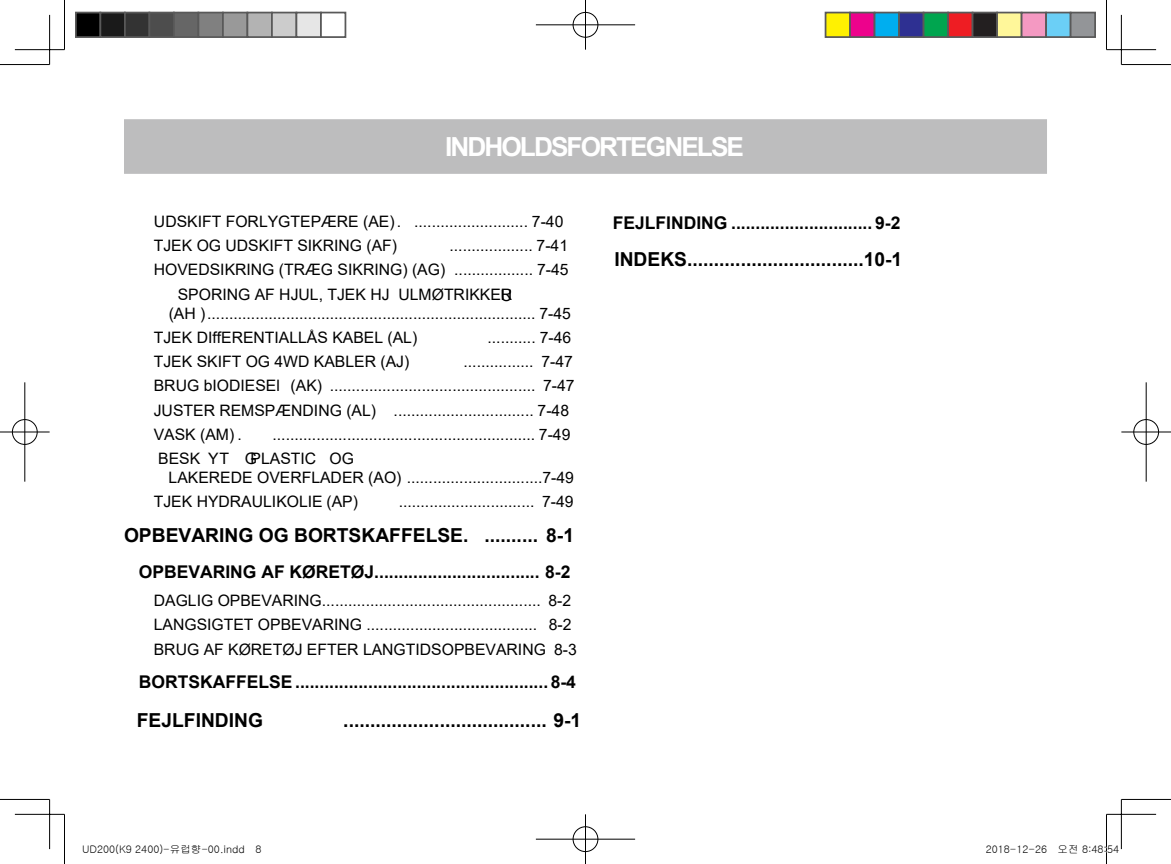
<style>
.page{position:relative;width:1171px;height:864px;background:#fff}
.page>*{position:absolute;margin:0;border:0;box-sizing:border-box;transform-origin:0 0}
.t1{font:700 26.25px "Arial";letter-spacing:-.075em;color:#fff}
.t2{font:700 19.25px "Arial";color:#000}
.t3{font:700 17.5px "Arial";color:#000}
.t4{font:15.75px/24.2px "Arial";color:#000}
.t5{font:10.5px "Gulim";color:#000}
</style>
<div class="page">
<div style="left:125px;top:120px;width:921px;height:53px;background:#bdbdbe"></div>
<div style="left:124px;top:119px;width:923px;height:55px;border:2px solid #bdbdbe"></div>
<hr style="left:0;top:64px;width:50px;height:1px;background:#000">
<hr style="left:1121px;top:64px;width:50px;height:1px;background:#000">
<hr style="left:0;top:798px;width:50px;height:1px;background:#000">
<hr style="left:1121px;top:798px;width:50px;height:1px;background:#000">
<hr style="left:64px;top:0;width:1px;height:50px;background:#000">
<hr style="left:64px;top:814px;width:1px;height:49px;background:#000">
<hr style="left:1106px;top:0;width:1px;height:50px;background:#000">
<hr style="left:1106px;top:814px;width:1px;height:49px;background:#000">
<hr style="left:15px;top:49px;width:49px;height:1px;background:#000">
<hr style="left:1106px;top:49px;width:50px;height:1px;background:#000">
<hr style="left:15px;top:813px;width:49px;height:1px;background:#000">
<hr style="left:1106px;top:813px;width:50px;height:1px;background:#000">
<hr style="left:49px;top:15px;width:1px;height:49px;background:#000">
<hr style="left:49px;top:799px;width:1px;height:49px;background:#000">
<hr style="left:1121px;top:15px;width:1px;height:49px;background:#000">
<hr style="left:1121px;top:799px;width:1px;height:49px;background:#000">
<div style="left:572px;top:11px;width:27px;height:27px;border:2px solid #fff;border-radius:50%"></div>
<hr style="left:536px;top:24px;width:99px;height:2px;background:#fff">
<hr style="left:584px;top:0;width:2px;height:50px;background:#fff">
<div style="left:573px;top:12px;width:25px;height:25px;border:1px solid #000;border-radius:50%"></div>
<hr style="left:536px;top:25px;width:99px;height:1px;background:#000">
<hr style="left:585px;top:0;width:1px;height:50px;background:#000">
<div style="left:572px;top:825px;width:27px;height:27px;border:2px solid #fff;border-radius:50%"></div>
<hr style="left:536px;top:837px;width:99px;height:2px;background:#fff">
<hr style="left:584px;top:814px;width:2px;height:49px;background:#fff">
<div style="left:573px;top:826px;width:25px;height:25px;border:1px solid #000;border-radius:50%"></div>
<hr style="left:536px;top:838px;width:99px;height:1px;background:#000">
<hr style="left:585px;top:814px;width:1px;height:49px;background:#000">
<div style="left:11px;top:418px;width:27px;height:27px;border:2px solid #fff;border-radius:50%"></div>
<hr style="left:0;top:430px;width:50px;height:3px;background:#fff">
<hr style="left:24px;top:382px;width:2px;height:99px;background:#fff">
<div style="left:12px;top:419px;width:25px;height:25px;border:1px solid #000;border-radius:50%"></div>
<hr style="left:0;top:431px;width:50px;height:1px;background:#000">
<hr style="left:25px;top:382px;width:1px;height:99px;background:#000">
<div style="left:1132px;top:418px;width:27px;height:27px;border:2px solid #fff;border-radius:50%"></div>
<hr style="left:1121px;top:430px;width:50px;height:3px;background:#fff">
<hr style="left:1145px;top:382px;width:2px;height:99px;background:#fff">
<div style="left:1133px;top:419px;width:26px;height:25px;border:1px solid #000;border-radius:50%"></div>
<hr style="left:1121px;top:431px;width:50px;height:1px;background:#000">
<hr style="left:1146px;top:382px;width:1px;height:99px;background:#000">
<div style="left:76px;top:13px;width:24px;height:24px;background:#000"></div>
<div style="left:75px;top:12px;width:26px;height:26px;border:2px solid #595959"></div>
<div style="left:100px;top:13px;width:25px;height:24px;background:#1a1a1a"></div>
<div style="left:99px;top:12px;width:27px;height:26px;border:2px solid #595959"></div>
<div style="left:125px;top:13px;width:24px;height:24px;background:#333"></div>
<div style="left:124px;top:12px;width:26px;height:26px;border:2px solid #595959"></div>
<div style="left:149px;top:13px;width:25px;height:24px;background:#4d4d4d"></div>
<div style="left:148px;top:12px;width:27px;height:26px;border:2px solid #595959"></div>
<div style="left:174px;top:13px;width:24px;height:24px;background:#666"></div>
<div style="left:173px;top:12px;width:26px;height:26px;border:2px solid #595959"></div>
<div style="left:198px;top:13px;width:25px;height:24px;background:#808080"></div>
<div style="left:197px;top:12px;width:27px;height:26px;border:2px solid #595959"></div>
<div style="left:223px;top:13px;width:24px;height:24px;background:#999"></div>
<div style="left:222px;top:12px;width:26px;height:26px;border:2px solid #595959"></div>
<div style="left:247px;top:13px;width:25px;height:24px;background:#b3b3b3"></div>
<div style="left:246px;top:12px;width:27px;height:26px;border:2px solid #595959"></div>
<div style="left:272px;top:13px;width:24px;height:24px;background:#ccc"></div>
<div style="left:271px;top:12px;width:26px;height:26px;border:2px solid #595959"></div>
<div style="left:296px;top:13px;width:25px;height:24px;background:#e6e6e6"></div>
<div style="left:295px;top:12px;width:27px;height:26px;border:2px solid #595959"></div>
<div style="left:320px;top:12px;width:26px;height:26px;border:2px solid #595959"></div>
<div style="left:825px;top:13px;width:25px;height:24px;background:#fff101"></div>
<div style="left:824px;top:12px;width:27px;height:26px;border:2px solid #595959"></div>
<div style="left:850px;top:13px;width:24px;height:24px;background:#ed028c"></div>
<div style="left:849px;top:12px;width:26px;height:26px;border:2px solid #595959"></div>
<div style="left:874px;top:13px;width:25px;height:24px;background:#00aeef"></div>
<div style="left:873px;top:12px;width:27px;height:26px;border:2px solid #595959"></div>
<div style="left:899px;top:13px;width:24px;height:24px;background:#2e3092"></div>
<div style="left:898px;top:12px;width:26px;height:26px;border:2px solid #595959"></div>
<div style="left:923px;top:13px;width:25px;height:24px;background:#00a54f"></div>
<div style="left:922px;top:12px;width:27px;height:26px;border:2px solid #595959"></div>
<div style="left:948px;top:13px;width:24px;height:24px;background:#ee1d23"></div>
<div style="left:947px;top:12px;width:26px;height:26px;border:2px solid #595959"></div>
<div style="left:972px;top:13px;width:25px;height:24px;background:#231f20"></div>
<div style="left:971px;top:12px;width:27px;height:26px;border:2px solid #595959"></div>
<div style="left:997px;top:13px;width:24px;height:24px;background:#fff79a"></div>
<div style="left:996px;top:12px;width:26px;height:26px;border:2px solid #595959"></div>
<div style="left:1021px;top:13px;width:25px;height:24px;background:#f499c2"></div>
<div style="left:1020px;top:12px;width:27px;height:26px;border:2px solid #595959"></div>
<div style="left:1046px;top:13px;width:24px;height:24px;background:#6bcff6"></div>
<div style="left:1045px;top:12px;width:26px;height:26px;border:2px solid #595959"></div>
<div style="left:1070px;top:13px;width:25px;height:24px;background:#939598"></div>
<div style="left:1069px;top:12px;width:27px;height:26px;border:2px solid #595959"></div>
<h1 class="t1" style="left:445px;top:128px;width:301px">INDHOLDSFORTEGNELSE</h1>
<p class="t4" style="left:154px;top:210px;width:411px">UDSKIFT FORLYGTEPÆRE (AE) . .......................... 7-40<br>TJEK OG UDSKIFT SIKRING (AF)</p>
<p class="t4" style="left:449px;top:233px;width:120px">................... 7-41</p>
<p class="t4" style="left:154px;top:257px;width:416px">HOVEDSIKRING (TRÆG SIKRING) (AG) .................. 7-45</p>
<p class="t4" style="left:178px;top:282px;width:71px">ING</p>
<p class="t4" style="left:169px;top:287px;width:404px;line-height:17.5px;text-indent:332px">NUT<br>(AH ) ........................................................................... 7-45</p>
<p class="t4" style="left:154px;top:325px;width:265px">TJEK DIFFERENTIALLÅS KABEL (AL)</p>
<p class="t4" style="left:487px;top:325px;width:85px">........... 7-46</p>
<p class="t4" style="left:154px;top:349px;width:257px">TJEK SKIFT OG 4WD KABLER (AJ)</p>
<p class="t4" style="left:154px;top:349px;width:422px;text-indent:310px">................ 7-47<br>BRUG BIODIESEL (AK) ............................................... 7-47<br>JUSTER REMSPÆNDING (AL) ................................ 7-48<br>VASK (AM) .</p>
<p class="t4" style="left:272px;top:422px;width:299px">............................................................ 7-49</p>
<p class="t4" style="left:154px;top:446px;width:7px">ROTECTING</p>
<p class="t4" style="left:169px;top:448px;width:407px;line-height:19.2px;text-indent:82px">INTED<br>LAKEREDE OVERFLADER (AO) ...............................7-49</p>
<p class="t4" style="left:154px;top:489px;width:206px">TJEK HYDRAULIKOLIE (AP)</p>
<p class="t4" style="left:399px;top:489px;width:176px">............................... 7-49</p>
<p class="t2" style="left:124px;top:521px;width:451px">OPBEVARING OG BORTSKAFFELSE. .......... 8-1</p>
<p class="t3" style="left:139px;top:559px;width:433px">OPBEVARING AF KØRETØJ.................................. 8-2</p>
<p class="t4" style="left:154px;top:588px;width:424px">DAGLIG OPBEVARING.................................................. 8-2<br>LANGSIGTET OPBEVARING ....................................... 8-2<br>BRUG AF KØRETØJ EFTER LANGTIDSOPBEVARING 8-3</p>
<p class="t3" style="left:139px;top:669px;width:438px">BORTSKAFFELSE....................................................8-4</p>
<p class="t2" style="left:137px;top:706px;width:128px">FEJLFINDING</p>
<p class="t2" style="left:343px;top:706px;width:239px">...................................... 9-1</p>
<p class="t3" style="left:613px;top:210px;width:289px">FEJLFINDING ............................. 9-2</p>
<p class="t2" style="left:614px;top:246px;width:289px">INDeKS.................................10-1</p>
<p class="t5" style="left:82px;top:844px;width:181px">UD200(K9 2400)-유럽향-00.indd 8</p>
<p class="t5" style="left:985px;top:844px;width:135px">2018-12-26 오전 8:48:54</p>
</div>
